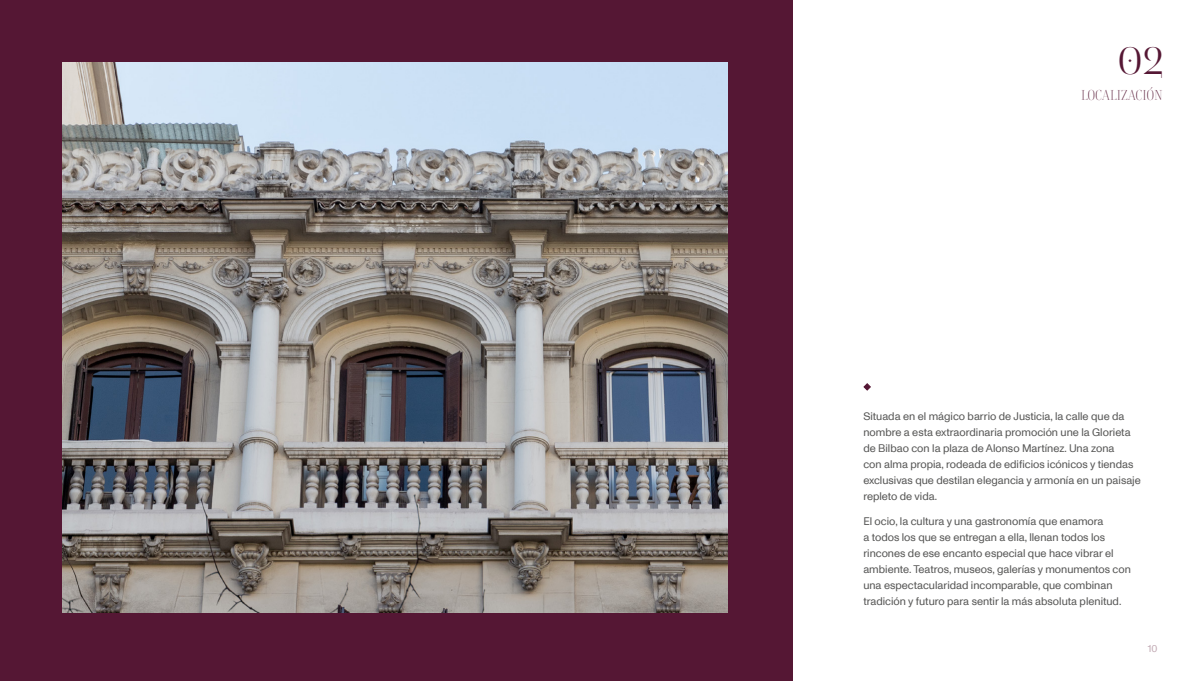
<style>
.page{position:relative;width:1191px;height:681px;background:#fff}
.page>*{position:absolute;margin:0;border:0;box-sizing:border-box;transform-origin:0 0}
.t1{font:48px "Boska";color:#551734}
.t2{font:300 14px "Boska";color:#551734}
.t3{font:11px/16px "Monument Grotesk";color:#575756}
.t4{font:10px "Monument Grotesk";color:#c2aab4}
</style>
<div class="page">
<div style="left:0;top:0;width:792px;height:680px;background:#551734"></div>
<img style="left:62px;top:62px;width:665px;height:550px">
<svg style="left:863px;top:383px;width:8px;height:8px"></svg>
<h1 class="t1" style="left:1117px;top:28px;width:48px">02</h1>
<p class="t2" style="left:1081px;top:87px;width:83px">LOCALIZACIÓN</p>
<p class="t3" style="left:863px;top:407px;width:279px">Situada en el mágico barrio de Justicia, la calle que da nombre a esta extraordinaria promoción une la Glorieta de Bilbao con la plaza de Alonso Martínez. Una zona<br>con alma propia, rodeada de edificios icónicos y tiendas exclusivas que destilan elegancia y armonía en un paisaje repleto de vida.</p>
<p class="t3" style="left:863px;top:512px;width:269px">El ocio, la cultura y una gastronomía que enamora<br>a todos los que se entregan a ella, llenan todos los rincones de ese encanto especial que hace vibrar el ambiente. Teatros, museos, galerías y monumentos con una espectacularidad incomparable, que combinan tradición y futuro para sentir la más absoluta plenitud.</p>
<p class="t4" style="left:1147px;top:641px;width:11px">10</p>
</div>
